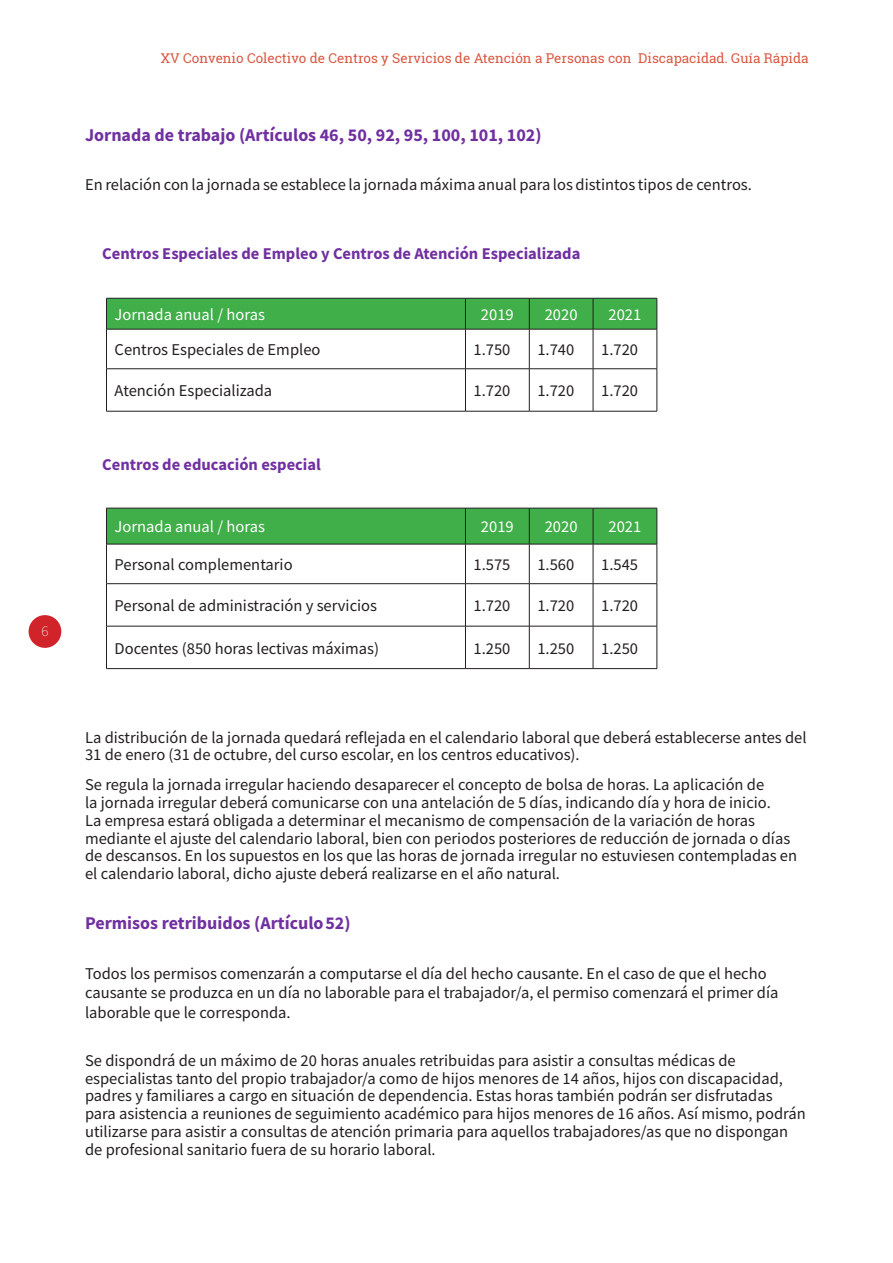
<style>
.page{position:relative;width:893px;height:1263px;background:#fff}
.page>*{position:absolute;margin:0;border:0;box-sizing:border-box;transform-origin:0 0}
.Párrafo_de_lista{font:700 18px "Source Sans Pro";color:#7030a0}
.Texto_independiente{font:16.5px/17.9px "Source Sans Pro";color:#231f20}
.t1{font:16.5px "Source Sans Pro";color:#fff}
.Texto_independiente-2{font:700 16.5px "Source Sans Pro";color:#7030a0}
.Heading_2{font:700 16.5px "Source Sans Pro";color:#7030a0}
.t2{font:200 15px "Source Sans Pro";color:#fff}
.t3{font:13.5px "Roboto Slab";color:#d95842}
</style>
<div class="page">
<div style="left:29px;top:615px;width:32px;height:33px;background:#d1232a;border-radius:50%"></div>
<div style="left:107px;top:299px;width:550px;height:30px;background:#40ae49"></div>
<hr style="left:465px;top:329px;width:1px;height:40px;background:#231f20">
<hr style="left:529px;top:329px;width:1px;height:40px;background:#231f20">
<hr style="left:593px;top:329px;width:1px;height:40px;background:#231f20">
<hr style="left:465px;top:369px;width:1px;height:42px;background:#231f20">
<hr style="left:529px;top:369px;width:1px;height:42px;background:#231f20">
<hr style="left:593px;top:369px;width:1px;height:42px;background:#231f20">
<hr style="left:465px;top:298px;width:1px;height:31px;background:#231f20">
<hr style="left:529px;top:298px;width:1px;height:31px;background:#231f20">
<hr style="left:593px;top:298px;width:1px;height:31px;background:#231f20">
<hr style="left:106px;top:298px;width:359px;height:1px;background:#231f20">
<hr style="left:106px;top:298px;width:1px;height:31px;background:#231f20">
<hr style="left:465px;top:298px;width:64px;height:1px;background:#231f20">
<hr style="left:529px;top:298px;width:64px;height:1px;background:#231f20">
<hr style="left:593px;top:298px;width:64px;height:1px;background:#231f20">
<hr style="left:657px;top:298px;width:1px;height:31px;background:#231f20">
<hr style="left:106px;top:329px;width:359px;height:1px;background:#231f20">
<hr style="left:106px;top:329px;width:1px;height:40px;background:#231f20">
<hr style="left:465px;top:329px;width:64px;height:1px;background:#231f20">
<hr style="left:529px;top:329px;width:64px;height:1px;background:#231f20">
<hr style="left:593px;top:329px;width:64px;height:1px;background:#231f20">
<hr style="left:657px;top:329px;width:1px;height:40px;background:#231f20">
<hr style="left:106px;top:368px;width:359px;height:1px;background:#231f20">
<hr style="left:106px;top:369px;width:1px;height:42px;background:#231f20">
<hr style="left:465px;top:368px;width:64px;height:1px;background:#231f20">
<hr style="left:529px;top:368px;width:64px;height:1px;background:#231f20">
<hr style="left:593px;top:368px;width:64px;height:1px;background:#231f20">
<hr style="left:657px;top:369px;width:1px;height:42px;background:#231f20">
<hr style="left:106px;top:411px;width:359px;height:1px;background:#231f20">
<hr style="left:465px;top:411px;width:64px;height:1px;background:#231f20">
<hr style="left:529px;top:411px;width:64px;height:1px;background:#231f20">
<hr style="left:593px;top:411px;width:64px;height:1px;background:#231f20">
<div style="left:107px;top:509px;width:550px;height:35px;background:#40ae49"></div>
<hr style="left:465px;top:508px;width:1px;height:36px;background:#231f20">
<hr style="left:529px;top:508px;width:1px;height:36px;background:#231f20">
<hr style="left:593px;top:508px;width:1px;height:36px;background:#231f20">
<hr style="left:465px;top:544px;width:1px;height:39px;background:#231f20">
<hr style="left:529px;top:544px;width:1px;height:39px;background:#231f20">
<hr style="left:593px;top:544px;width:1px;height:39px;background:#231f20">
<hr style="left:465px;top:584px;width:1px;height:42px;background:#231f20">
<hr style="left:529px;top:584px;width:1px;height:42px;background:#231f20">
<hr style="left:593px;top:584px;width:1px;height:42px;background:#231f20">
<hr style="left:465px;top:626px;width:1px;height:42px;background:#231f20">
<hr style="left:529px;top:626px;width:1px;height:42px;background:#231f20">
<hr style="left:593px;top:626px;width:1px;height:42px;background:#231f20">
<hr style="left:106px;top:508px;width:359px;height:1px;background:#231f20">
<hr style="left:106px;top:508px;width:1px;height:36px;background:#231f20">
<hr style="left:465px;top:508px;width:64px;height:1px;background:#231f20">
<hr style="left:529px;top:508px;width:64px;height:1px;background:#231f20">
<hr style="left:593px;top:508px;width:64px;height:1px;background:#231f20">
<hr style="left:657px;top:508px;width:1px;height:36px;background:#231f20">
<hr style="left:106px;top:544px;width:359px;height:1px;background:#231f20">
<hr style="left:106px;top:544px;width:1px;height:39px;background:#231f20">
<hr style="left:465px;top:544px;width:64px;height:1px;background:#231f20">
<hr style="left:529px;top:544px;width:64px;height:1px;background:#231f20">
<hr style="left:593px;top:544px;width:64px;height:1px;background:#231f20">
<hr style="left:657px;top:544px;width:1px;height:39px;background:#231f20">
<hr style="left:106px;top:583px;width:359px;height:1px;background:#231f20">
<hr style="left:106px;top:584px;width:1px;height:42px;background:#231f20">
<hr style="left:465px;top:583px;width:64px;height:1px;background:#231f20">
<hr style="left:529px;top:583px;width:64px;height:1px;background:#231f20">
<hr style="left:593px;top:583px;width:64px;height:1px;background:#231f20">
<hr style="left:657px;top:584px;width:1px;height:42px;background:#231f20">
<hr style="left:106px;top:626px;width:359px;height:1px;background:#231f20">
<hr style="left:106px;top:626px;width:1px;height:42px;background:#231f20">
<hr style="left:465px;top:626px;width:64px;height:1px;background:#231f20">
<hr style="left:529px;top:626px;width:64px;height:1px;background:#231f20">
<hr style="left:593px;top:626px;width:64px;height:1px;background:#231f20">
<hr style="left:657px;top:626px;width:1px;height:42px;background:#231f20">
<hr style="left:106px;top:668px;width:359px;height:1px;background:#231f20">
<hr style="left:465px;top:668px;width:64px;height:1px;background:#231f20">
<hr style="left:529px;top:668px;width:64px;height:1px;background:#231f20">
<hr style="left:593px;top:668px;width:64px;height:1px;background:#231f20">
<p class="t2" style="left:41px;top:622px;width:9px">6</p>
<p class="t3" style="left:161px;top:49px;width:649px">XV Convenio Colectivo de Centros y Servicios de Atención a Personas con Discapacidad. Guía Rápida</p>
<p class="Párrafo_de_lista" style="left:85px;top:123px;width:458px">Jornada de trabajo (Artículos 46, 50, 92, 95, 100, 101, 102)</p>
<p class="Texto_independiente" style="left:85px;top:176px;width:668px">En relación con la jornada se establece la jornada máxima anual para los distintos tipos de centros.</p>
<p class="Texto_independiente-2" style="left:102px;top:242px;width:480px">Centros Especiales de Empleo y Centros de Atención Especializada</p>
<p class="t1" style="left:115px;top:304px;width:152px">Jornada anual / horas</p>
<p class="t1" style="left:481px;top:304px;width:34px">2019</p>
<p class="t1" style="left:545px;top:304px;width:34px">2020</p>
<p class="t1" style="left:609px;top:304px;width:34px">2021</p>
<p class="Texto_independiente" style="left:115px;top:341px;width:207px">Centros Especiales de Empleo</p>
<p class="Texto_independiente" style="left:474px;top:341px;width:38px">1.750</p>
<p class="Texto_independiente" style="left:537px;top:341px;width:38px">1.740</p>
<p class="Texto_independiente" style="left:601px;top:341px;width:38px">1.720</p>
<p class="Texto_independiente" style="left:115px;top:382px;width:159px">Atención Especializada</p>
<p class="Texto_independiente" style="left:474px;top:382px;width:38px">1.720</p>
<p class="Texto_independiente" style="left:537px;top:382px;width:38px">1.720</p>
<p class="Texto_independiente" style="left:601px;top:382px;width:38px">1.720</p>
<p class="Heading_2" style="left:102px;top:453px;width:220px">Centros de educación especial</p>
<p class="t1" style="left:115px;top:516px;width:152px">Jornada anual / horas</p>
<p class="t1" style="left:481px;top:516px;width:34px">2019</p>
<p class="t1" style="left:545px;top:516px;width:34px">2020</p>
<p class="t1" style="left:609px;top:516px;width:34px">2021</p>
<p class="Texto_independiente" style="left:115px;top:556px;width:180px">Personal complementario</p>
<p class="Texto_independiente" style="left:474px;top:556px;width:38px">1.575</p>
<p class="Texto_independiente" style="left:537px;top:556px;width:38px">1.560</p>
<p class="Texto_independiente" style="left:601px;top:556px;width:38px">1.545</p>
<p class="Texto_independiente" style="left:115px;top:597px;width:264px">Personal de administración y servicios</p>
<p class="Texto_independiente" style="left:474px;top:597px;width:38px">1.720</p>
<p class="Texto_independiente" style="left:537px;top:597px;width:38px">1.720</p>
<p class="Texto_independiente" style="left:601px;top:597px;width:38px">1.720</p>
<p class="Texto_independiente" style="left:115px;top:639px;width:266px">Docentes (850 horas lectivas máximas)</p>
<p class="Texto_independiente" style="left:474px;top:639px;width:38px">1.250</p>
<p class="Texto_independiente" style="left:537px;top:639px;width:38px">1.250</p>
<p class="Texto_independiente" style="left:601px;top:639px;width:38px">1.250</p>
<p class="Texto_independiente" style="left:85px;top:728px;width:723px">La distribución de la jornada quedará reflejada en el calendario laboral que deberá establecerse antes del<br>31 de enero (31 de octubre, del curso escolar, en los centros educativos).</p>
<p class="Texto_independiente" style="left:85px;top:776px;width:714px">Se regula la jornada irregular haciendo desaparecer el concepto de bolsa de horas. La aplicación de<br>la jornada irregular deberá comunicarse con una antelación de 5 días, indicando día y hora de inicio.<br>La empresa estará obligada a determinar el mecanismo de compensación de la variación de horas mediante el ajuste del calendario laboral, bien con periodos posteriores de reducción de jornada o días de descansos. En los supuestos en los que las horas de jornada irregular no estuviesen contempladas en el calendario laboral, dicho ajuste deberá realizarse en el año natural.</p>
<p class="Párrafo_de_lista" style="left:85px;top:911px;width:267px">Permisos retribuidos (Artículo 52)</p>
<p class="Texto_independiente" style="left:85px;top:963px;width:695px;line-height:19.8px">Todos los permisos comenzarán a computarse el día del hecho causante. En el caso de que el hecho causante se produzca en un día no laborable para el trabajador/a, el permiso comenzará el primer día laborable que le corresponda.</p>
<p class="Texto_independiente" style="left:85px;top:1051px;width:722px">Se dispondrá de un máximo de 20 horas anuales retribuidas para asistir a consultas médicas de especialistas tanto del propio trabajador/a como de hijos menores de 14 años, hijos con discapacidad, padres y familiares a cargo en situación de dependencia. Estas horas también podrán ser disfrutadas para asistencia a reuniones de seguimiento académico para hijos menores de 16 años. Así mismo, podrán utilizarse para asistir a consultas de atención primaria para aquellos trabajadores/as que no dispongan de profesional sanitario fuera de su horario laboral.</p>
</div>
